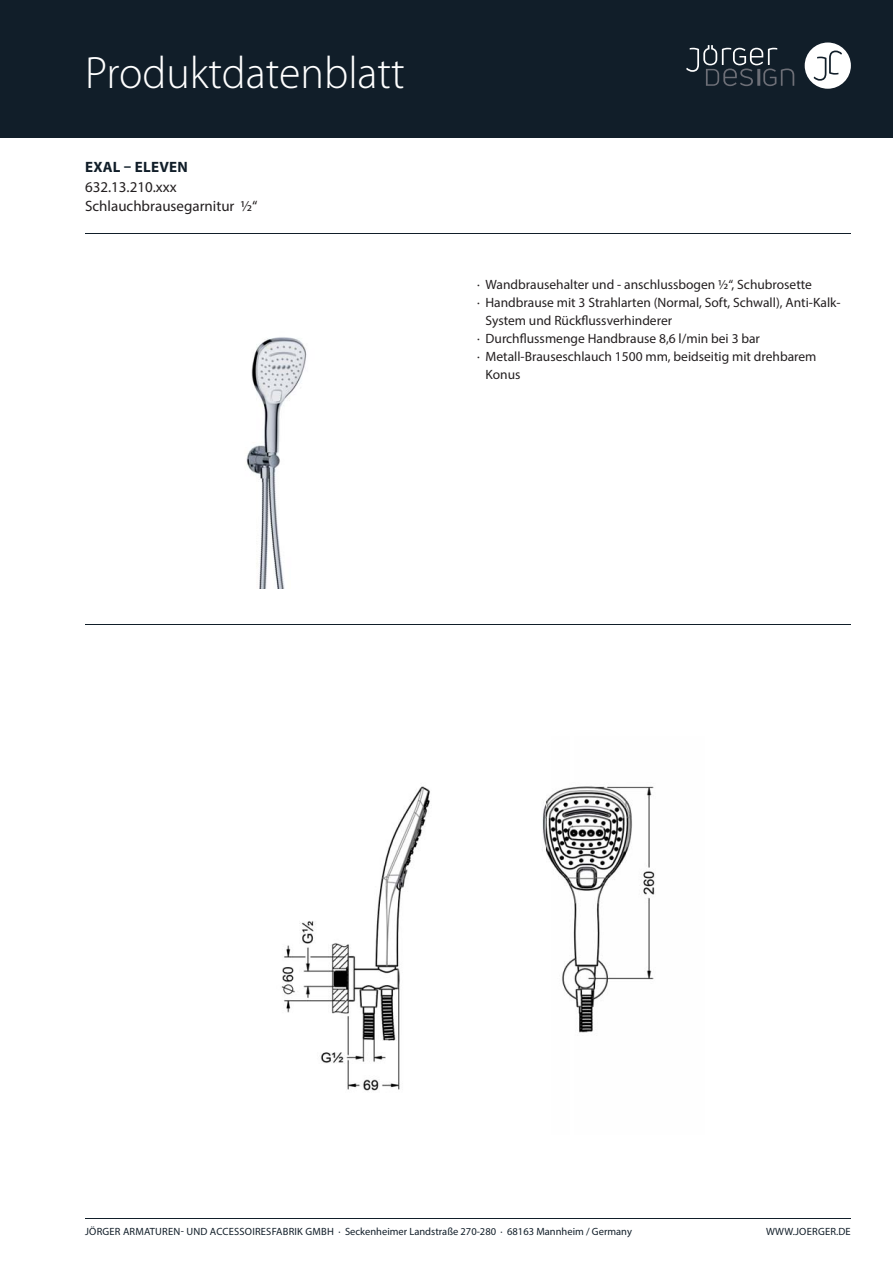
<style>
.page{position:relative;width:893px;height:1263px;background:#fff}
.page>*{position:absolute;margin:0;border:0;box-sizing:border-box;transform-origin:0 0}
.t1{font:100 45px "Myriad Set Pro";color:#fff}
.t2{font:15px "Myriad Pro";color:#231f20}
.t3{font:700 15px "Myriad Pro";letter-spacing:.02em;color:#111e29}
.t4{font:13.5px "Myriad Pro";color:#231f20}
.t5{font:10.5px "Myriad Pro";letter-spacing:.005em;color:#111e29}
</style>
<div class="page">
<div style="left:0;top:0;width:893px;height:138px;background:#111e29"></div>
<div style="left:805px;top:43px;width:46px;height:46px;background:#fff;border-radius:50%"></div>
<svg style="left:814px;top:51px;width:28px;height:30px"></svg>
<svg style="left:686px;top:45px;width:108px;height:41px"></svg>
<hr style="left:85px;top:1218px;width:766px;height:1px;background:#111e29">
<hr style="left:85px;top:233px;width:766px;height:1px;background:#111e29">
<hr style="left:85px;top:624px;width:766px;height:1px;background:#111e29">
<img style="left:246px;top:337px;width:61px;height:252px">
<img style="left:281px;top:786px;width:374px;height:305px">
<h1 class="t1" style="left:85px;top:50px;width:321px">Produktdatenblatt</h1>
<p class="t3" style="left:85px;top:161px;width:104px">EXAL – ELEVEN</p>
<p class="t2" style="left:85px;top:200px;width:174px">Schlauchbrausegarnitur ½“</p>
<p class="t2" style="left:85px;top:181px;width:93px">632.13.210.xxx</p>
<p class="t4" style="left:477px;top:279px;width:336px">· Wandbrausehalter und - anschlussbogen ½“, Schubrosette</p>
<p class="t4" style="left:477px;top:297px;width:365px">· Handbrause mit 3 Strahlarten (Normal, Soft, Schwall), Anti-Kalk-</p>
<p class="t4" style="left:485px;top:315px;width:188px">System und Rückflussverhinderer</p>
<p class="t4" style="left:477px;top:333px;width:285px">· Durchflussmenge Handbrause 8,6 l/min bei 3 bar</p>
<p class="t4" style="left:477px;top:351px;width:341px">· Metall-Brauseschlauch 1500 mm, beidseitig mit drehbarem</p>
<p class="t4" style="left:485px;top:369px;width:37px">Konus</p>
<p class="t5" style="left:85px;top:1228px;width:548px">JÖRGER ARMATUREN- UND ACCESSOIRESFABRIK GMBH · Seckenheimer Landstraße 270-280 · 68163 Mannheim / Germany</p>
<p class="t5" style="left:766px;top:1228px;width:86px">WWW.JOERGER.DE</p>
</div>
